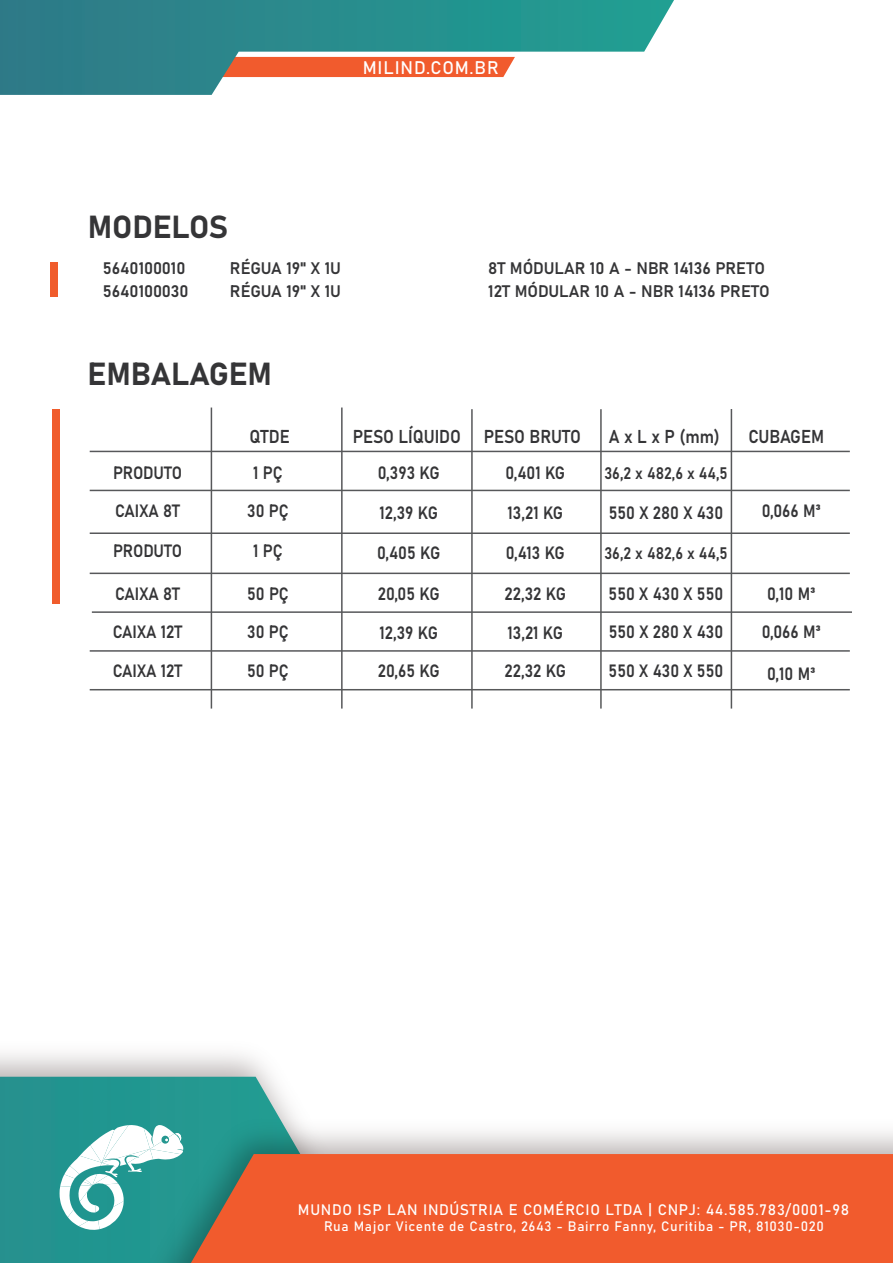
<style>
.page{position:relative;width:893px;height:1263px;background:#fff}
.page>*{position:absolute;margin:0;border:0;box-sizing:border-box;transform-origin:0 0}
.t1{font:31.5px "Bahnschrift";letter-spacing:-.005em;color:#353537}
.t2{font:18.45px "Bahnschrift";letter-spacing:-.005em;color:#353537;scale:.91 1}
.t3{font:18px "Bahnschrift";letter-spacing:.05em;color:#fff}
.t4{font:17.55px "Bahnschrift";color:#353537;scale:.91 1}
.t5{font:16.5px/22.5px "Bahnschrift";color:#353537}
.t6{font:16.5px "Bahnschrift";color:#353537;scale:.91 1}
.t7{font:15px "Bahnschrift";letter-spacing:.05em;color:#fff}
.t8{font:13.5px "Bahnschrift";letter-spacing:.05em;color:#fff}
</style>
<div class="page">
<div style="left:0;top:1077px;width:298px;height:186px;background:#25938f"></div>
<img style="left:113px;top:1109px;width:780px;height:154px">
<div style="left:191px;top:1154px;width:702px;height:109px;background:#f15b2d"></div>
<svg style="left:0;top:0;width:674px;height:95px"></svg>
<div style="left:52px;top:409px;width:7px;height:195px;background:#f05c2c"></div>
<svg style="left:60px;top:1125px;width:123px;height:105px"></svg>
<div style="left:51px;top:262px;width:7px;height:35px;background:#f05c2c"></div>
<hr style="left:90px;top:490px;width:760px;height:1px;background:#57585a">
<hr style="left:90px;top:451px;width:760px;height:1px;background:#57585a">
<hr style="left:341px;top:407px;width:2px;height:301px;background:#57585a">
<hr style="left:211px;top:407px;width:1px;height:301px;background:#57585a">
<hr style="left:90px;top:532px;width:760px;height:2px;background:#57585a">
<hr style="left:731px;top:409px;width:1px;height:299px;background:#57585a">
<hr style="left:600px;top:409px;width:2px;height:299px;background:#57585a">
<hr style="left:471px;top:409px;width:2px;height:299px;background:#57585a">
<hr style="left:90px;top:573px;width:760px;height:1px;background:#57585a">
<hr style="left:92px;top:611px;width:760px;height:2px;background:#57585a">
<hr style="left:90px;top:650px;width:760px;height:2px;background:#57585a">
<hr style="left:90px;top:689px;width:760px;height:1px;background:#57585a">
<p class="t3" style="left:363px;top:54px;width:138px">MILIND.COM.BR</p>
<h1 class="t1" style="left:88px;top:203px;width:142px">MODELOS</h1>
<p class="t5" style="left:103px;top:256px;width:87px">5640100010<br>5640100030</p>
<p class="t5" style="left:230px;top:256px;width:113px">RÉGUA 19" X 1U<br>RÉGUA 19" X 1U</p>
<p class="t5" style="left:488px;top:256px;width:283px">8T MÓDULAR 10 A - NBR 14136 PRETO<br>12T MÓDULAR 10 A - NBR 14136 PRETO</p>
<h1 class="t1" style="left:88px;top:350px;width:186px">EMBALAGEM</h1>
<p class="t2" style="left:249px;top:422px;width:46px">QTDE</p>
<p class="t2" style="left:353px;top:423px;width:120px">PESO LÍQUIDO</p>
<p class="t2" style="left:609px;top:422px;width:124px">A x L x P (mm)</p>
<p class="t2" style="left:749px;top:422px;width:85px">CUBAGEM</p>
<p class="t2" style="left:484px;top:422px;width:108px">PESO BRUTO</p>
<p class="t4" style="left:253px;top:460px;width:34px">1 PÇ</p>
<p class="t4" style="left:378px;top:460px;width:69px">0,393 KG</p>
<p class="t4" style="left:505px;top:460px;width:67px">0,401 KG</p>
<p class="t6" style="left:604px;top:461px;width:137px">36,2 x 482,6 x 44,5</p>
<p class="t4" style="left:247px;top:498px;width:47px">30 PÇ</p>
<p class="t4" style="left:762px;top:498px;width:66px">0,066 M³</p>
<p class="t4" style="left:113px;top:460px;width:77px">PRODUTO</p>
<p class="t4" style="left:115px;top:498px;width:73px">CAIXA 8T</p>
<p class="t4" style="left:379px;top:499px;width:66px">12,39 KG</p>
<p class="t4" style="left:507px;top:499px;width:63px">13,21 KG</p>
<p class="t4" style="left:609px;top:499px;width:127px">550 X 280 X 430</p>
<p class="t4" style="left:377px;top:539px;width:71px">0,405 KG</p>
<p class="t4" style="left:506px;top:539px;width:67px">0,413 KG</p>
<p class="t6" style="left:604px;top:541px;width:137px">36,2 x 482,6 x 44,5</p>
<p class="t4" style="left:113px;top:538px;width:77px">PRODUTO</p>
<p class="t4" style="left:253px;top:538px;width:34px">1 PÇ</p>
<p class="t4" style="left:115px;top:580px;width:73px">CAIXA 8T</p>
<p class="t4" style="left:247px;top:580px;width:47px">50 PÇ</p>
<p class="t4" style="left:378px;top:580px;width:70px">20,05 KG</p>
<p class="t4" style="left:505px;top:580px;width:69px">22,32 KG</p>
<p class="t4" style="left:609px;top:580px;width:128px">550 X 430 X 550</p>
<p class="t4" style="left:767px;top:580px;width:55px">0,10 M³</p>
<p class="t4" style="left:113px;top:619px;width:78px">CAIXA 12T</p>
<p class="t4" style="left:247px;top:619px;width:47px">30 PÇ</p>
<p class="t4" style="left:379px;top:619px;width:66px">12,39 KG</p>
<p class="t4" style="left:507px;top:619px;width:63px">13,21 KG</p>
<p class="t4" style="left:609px;top:619px;width:127px">550 X 280 X 430</p>
<p class="t4" style="left:762px;top:619px;width:67px">0,066 M³</p>
<p class="t4" style="left:113px;top:657px;width:78px">CAIXA 12T</p>
<p class="t4" style="left:247px;top:657px;width:47px">50 PÇ</p>
<p class="t4" style="left:378px;top:657px;width:69px">20,65 KG</p>
<p class="t4" style="left:505px;top:657px;width:69px">22,32 KG</p>
<p class="t4" style="left:609px;top:657px;width:128px">550 X 430 X 550</p>
<p class="t4" style="left:767px;top:660px;width:55px">0,10 M³</p>
<p class="t7" style="left:298px;top:1198px;width:553px">MUNDO ISP LAN INDÚSTRIA E COMÉRCIO LTDA | CNPJ: 44.585.783/0001-98</p>
<p class="t8" style="left:324px;top:1216px;width:501px">Rua Major Vicente de Castro, 2643 - Bairro Fanny, Curitiba - PR, 81030-020</p>
</div>
